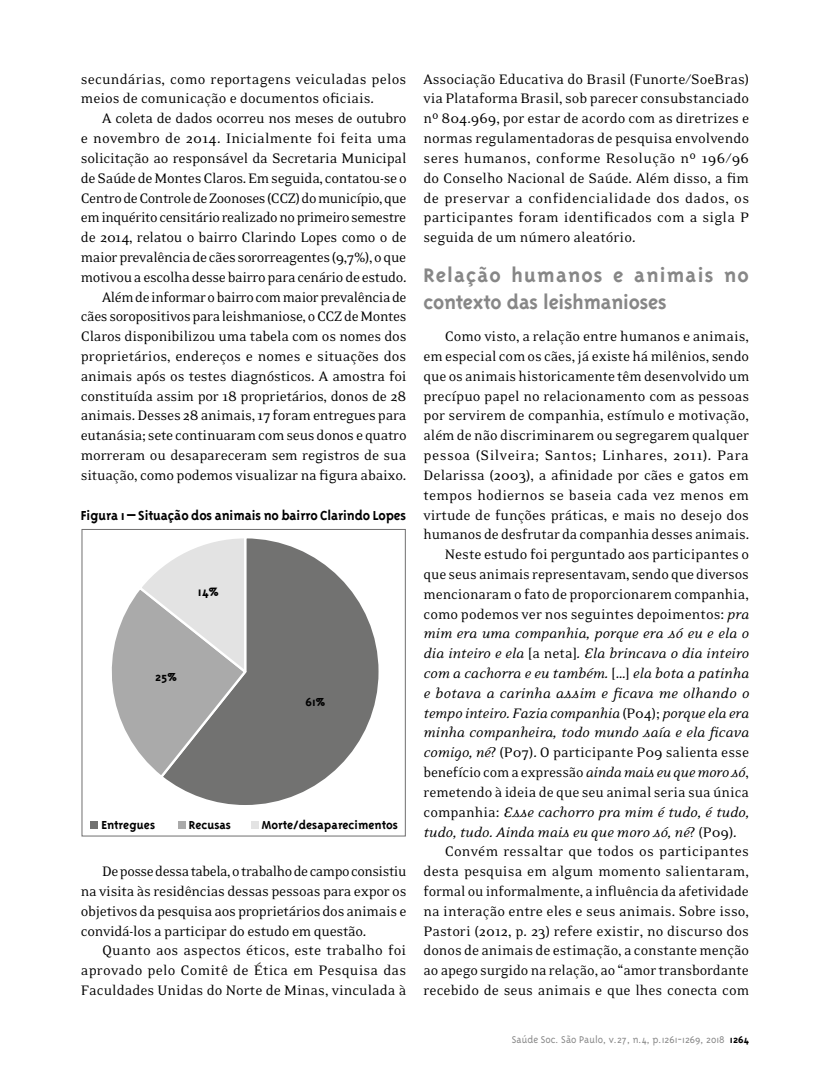
<style>
.page{position:relative;width:830px;height:1085px;background:#fff}
.page>*{position:absolute;margin:0;border:0;box-sizing:border-box;transform-origin:0 0}
.t1{font:700 22.5px/27px "Triplex";letter-spacing:-.01em;color:#878787}
.t2{font:15.75px/19.8px "Eidetic Neo";letter-spacing:-.005em;color:#000;text-align:justify}
.t3{font:italic 15.75px "Eidetic Neo";color:#000}
.t4{font:15.75px "Eidetic Neo";letter-spacing:.025em;color:#000}
.t5{font:700 15px "Triplex";letter-spacing:-.005em;color:#000}
.t6{font:700 14.1px "Triplex";color:#000}
.t7{font:700 13.5px "Triplex";color:#000}
.t8{font:300 11.25px "Triplex";color:#878787}
.s1{font-style:italic}
.s2{font-style:normal}
.s3{font-weight:700;color:#000}
</style>
<div class="page">
<svg style="left:167px;top:538px;width:212px;height:267px"></svg>
<svg style="left:111px;top:538px;width:137px;height:242px"></svg>
<div style="left:91px;top:821px;width:7px;height:7px;background:#727271"></div>
<div style="left:178px;top:821px;width:7px;height:7px;background:#aaa"></div>
<div style="left:251px;top:821px;width:7px;height:7px;background:#e3e3e3"></div>
<p class="t2" style="left:81px;top:69px;width:327px">secundárias, como reportagens veiculadas pelos meios de comunicação e documentos oficiais.</p>
<p class="t2" style="left:81px;top:109px;width:327px;text-align:right">A coleta de dados ocorreu nos meses de outubro<br>e novembro de 2014. Inicialmente foi feita uma solicitação ao responsável da Secretaria Municipal de Saúde de Montes Claros. Em seguida, contatou-se o Centro de Controle de Zoonoses (CCZ) do município, que em inquérito censitário realizado no primeiro semestre de 2014, relatou o bairro Clarindo Lopes como o de maior prevalência de cães sororreagentes (9,7%), o que motivou a escolha desse bairro para cenário de estudo.<br>Além de informar o bairro com maior prevalência de cães soropositivos para leishmaniose, o CCZ de Montes Claros disponibilizou uma tabela com os nomes dos proprietários, endereços e nomes e situações dos animais após os testes diagnósticos. A amostra foi constituída assim por 18 proprietários, donos de 28 animais. Desses 28 animais, 17 foram entregues para eutanásia; sete continuaram com seus donos e quatro morreram ou desapareceram sem registros de sua situação, como podemos visualizar na figura abaixo.</p>
<p class="t5" style="left:81px;top:506px;width:326px">Figura 1 – Situação dos animais no bairro Clarindo Lopes</p>
<p class="t6" style="left:198px;top:583px;width:22px">14%</p>
<p class="t7" style="left:155px;top:668px;width:23px">25%</p>
<p class="t7" style="left:305px;top:694px;width:21px">61%</p>
<p class="t7" style="left:101px;top:817px;width:55px">Entregues</p>
<p class="t7" style="left:189px;top:817px;width:44px">Recusas</p>
<p class="t7" style="left:262px;top:817px;width:137px">Morte/desaparecimentos</p>
<p class="t2" style="left:81px;top:861px;width:327px;text-indent:21px">De posse dessa tabela, o trabalho de campo consistiu na visita às residências dessas pessoas para expor os objetivos da pesquisa aos proprietários dos animais e convidá-los a participar do estudo em questão.</p>
<p class="t2" style="left:81px;top:941px;width:327px;text-indent:21px">Quanto aos aspectos éticos, este trabalho foi aprovado pelo Comitê de Ética em Pesquisa das Faculdades Unidas do Norte de Minas, vinculada à</p>
<p class="t2" style="left:423px;top:69px;width:327px">Associação Educativa do Brasil (Funorte/SoeBras) via Plataforma Brasil, sob parecer consubstanciado nº 804.969, por estar de acordo com as diretrizes e normas regulamentadoras de pesquisa envolvendo seres humanos, conforme Resolução nº 196/96 do Conselho Nacional de Saúde. Além disso, a fim de preservar a confidencialidade dos dados, os participantes foram identificados com a sigla P seguida de um número aleatório.</p>
<h1 class="t1" style="left:423px;top:261px;width:327px">Relação humanos e animais no contexto das leishmanioses</h1>
<p class="t2" style="left:444px;top:327px;width:306px">Como visto, a relação entre humanos e animais,</p>
<p class="t2" style="left:423px;top:347px;width:327px">em especial com os cães, já existe há milênios, sendo</p>
<p class="t2" style="left:423px;top:366px;width:327px">que os animais historicamente têm desenvolvido um</p>
<p class="t2" style="left:423px;top:386px;width:327px">precípuo papel no relacionamento com as pessoas</p>
<p class="t2" style="left:423px;top:406px;width:327px">por servirem de companhia, estímulo e motivação,</p>
<p class="t2" style="left:423px;top:426px;width:327px">além de não discriminarem ou segregarem qualquer</p>
<p class="t4" style="left:423px;top:447px;width:327px">pessoa (Silveira; Santos; Linhares, 2011). Para</p>
<p class="t2" style="left:423px;top:465px;width:327px">Delarissa (2003), a afinidade por cães e gatos em</p>
<p class="t2" style="left:423px;top:485px;width:327px">tempos hodiernos se baseia cada vez menos em</p>
<p class="t2" style="left:423px;top:505px;width:327px">virtude de funções práticas, e mais no desejo dos</p>
<p class="t2" style="left:423px;top:525px;width:327px">humanos de desfrutar da companhia desses animais.</p>
<p class="t2" style="left:444px;top:545px;width:306px">Neste estudo foi perguntado aos participantes o</p>
<p class="t2" style="left:423px;top:564px;width:326px">que seus animais representavam, sendo que diversos</p>
<p class="t2" style="left:423px;top:584px;width:327px">mencionaram o fato de proporcionarem companhia,</p>
<p class="t2" style="left:423px;top:604px;width:327px">como podemos ver nos seguintes depoimentos: <span class="s1">pra</span></p>
<p class="t3" style="left:423px;top:625px;width:327px">mim era uma companhia, porque era só eu e ela o</p>
<p class="t3" style="left:423px;top:645px;width:327px">dia inteiro e ela <span class="s2">[a neta]</span>. Ela brincava o dia inteiro</p>
<p class="t3" style="left:423px;top:665px;width:327px">com a cachorra e eu também. <span class="s2">[…]</span> ela bota a patinha</p>
<p class="t3" style="left:423px;top:685px;width:327px">e botava a carinha assim e ficava me olhando o</p>
<p class="t3" style="left:423px;top:704px;width:327px">tempo inteiro. Fazia companhia <span class="s2">(P04);</span> porque ela era</p>
<p class="t3" style="left:423px;top:724px;width:327px">minha companheira, todo mundo saía e ela ficava</p>
<p class="t2" style="left:423px;top:743px;width:327px"><span class="s1">comigo, né</span>? (P07). O participante P09 salienta esse</p>
<p class="t2" style="left:423px;top:762px;width:327px">benefício com a expressão <span class="s1">ainda mais eu que moro só</span>,</p>
<p class="t2" style="left:423px;top:782px;width:327px">remetendo à ideia de que seu animal seria sua única</p>
<p class="t3" style="left:423px;top:803px;width:327px"><span class="s2">companhia:</span> Esse cachorro pra mim é tudo, é tudo,</p>
<p class="t3" style="left:423px;top:823px;width:314px">tudo, tudo. Ainda mais eu que moro só, né<span class="s2">? (P09).</span></p>
<p class="t2" style="left:444px;top:842px;width:305px">Convém ressaltar que todos os participantes</p>
<p class="t2" style="left:423px;top:861px;width:327px">desta pesquisa em algum momento salientaram,</p>
<p class="t2" style="left:423px;top:881px;width:327px">formal ou informalmente, a influência da afetividade</p>
<p class="t2" style="left:423px;top:901px;width:327px">na interação entre eles e seus animais. Sobre isso,</p>
<p class="t2" style="left:423px;top:921px;width:327px">Pastori (2012, p. 23) refere existir, no discurso dos</p>
<p class="t2" style="left:423px;top:941px;width:327px">donos de animais de estimação, a constante menção</p>
<p class="t2" style="left:423px;top:960px;width:327px">ao apego surgido na relação, ao “amor transbordante</p>
<p class="t2" style="left:423px;top:980px;width:327px">recebido de seus animais e que lhes conecta com</p>
<p class="t8" style="left:511px;top:1033px;width:239px">Saúde Soc. São Paulo, v.27, n.4, p.1261-1269, 2018 <span class="s3">1264</span></p>
</div>
